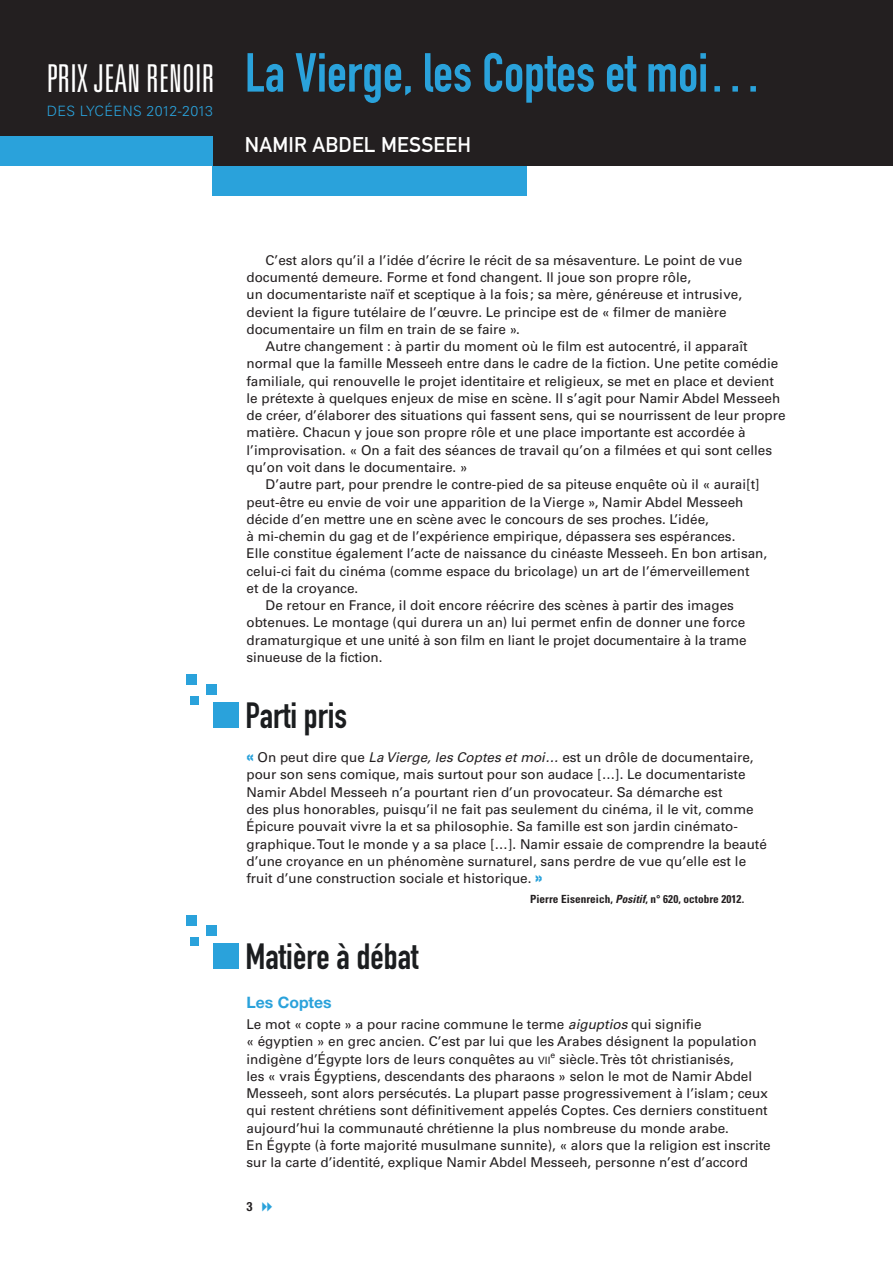
<style>
.page{position:relative;width:893px;height:1263px;background:#fff}
.page>*{position:absolute;margin:0;border:0;box-sizing:border-box;transform-origin:0 0}
.t1{font:54px "DIN Engschrift Std";color:#2aa2db}
.t2{font:300 ultra-condensed 38.4px "Univers LT Std";letter-spacing:.005em;color:#fff}
.t3{font:36px "DIN Engschrift Std";color:#1b1d1f}
.t4{font:21px "DIN Mittelschrift Std";letter-spacing:.01em;color:#fff}
.t5{font:700 15.75px "Helvetica Neue LT Std";color:#2aa2db}
.t6{font:300 14.25px "Univers LT Std";letter-spacing:.025em;color:#2aa2db}
.t7{font:13.5px/17.2px "Univers LT Std";color:#231f20}
.t8{font:700 condensed 12.75px "Helvetica Neue LT Std";color:#231f20}
.t9{font:700 condensed 11.25px "Univers LT Std";letter-spacing:.005em;color:#231f20}
.s1{font-family:"Helvetica Neue LT Std";font-weight:900;font-size:16.5px;color:#2aa2db}
.s2{font-style:italic}
.s3{font-size:10.2px}
</style>
<div class="page">
<div style="left:0;top:0;width:893px;height:166px;background:#231f20"></div>
<div style="left:0;top:136px;width:213px;height:30px;background:#2aa2db"></div>
<div style="left:213px;top:166px;width:314px;height:30px;background:#2aa2db"></div>
<div style="left:206px;top:685px;width:11px;height:10px;background:#2aa2db"></div>
<div style="left:186px;top:674px;width:11px;height:11px;background:#2aa2db"></div>
<div style="left:190px;top:696px;width:9px;height:9px;background:#2aa2db"></div>
<div style="left:213px;top:703px;width:26px;height:25px;background:#2aa2db"></div>
<div style="left:206px;top:925px;width:11px;height:11px;background:#2aa2db"></div>
<div style="left:186px;top:915px;width:11px;height:10px;background:#2aa2db"></div>
<div style="left:190px;top:937px;width:9px;height:9px;background:#2aa2db"></div>
<div style="left:213px;top:943px;width:26px;height:26px;background:#2aa2db"></div>
<h2 class="t2" style="left:47px;top:58px;width:169px">PRIX JEAN RENOIR</h2>
<p class="t6" style="left:47px;top:102px;width:168px">DES LYCÉENS 2012-2013</p>
<h1 class="t1" style="left:245px;top:41px;width:519px">La Vierge, les Coptes et moi…</h1>
<h3 class="t4" style="left:245px;top:132px;width:228px">NAMIR ABDEL MESSEEH</h3>
<p class="t7" style="left:246px;top:252px;width:497px;text-indent:19px">C’est alors qu’il a l’idée d’écrire le récit de sa mésaventure. Le point de vue documenté demeure. Forme et fond changent. Il joue son propre rôle,<br>un documentariste naïf et sceptique à la fois ; sa mère, généreuse et intrusive, devient la figure tutélaire de l’œuvre. Le principe est de « filmer de manière documentaire un film en train de se faire ».</p>
<p class="t7" style="left:266px;top:338px;width:484px">Autre changement : à partir du moment où le film est autocentré, il apparaît</p>
<p class="t7" style="left:246px;top:355px;width:533px">normal que la famille Messeeh entre dans le cadre de la fiction. Une petite comédie</p>
<p class="t7" style="left:246px;top:372px;width:529px">familiale, qui renouvelle le projet identitaire et religieux, se met en place et devient</p>
<p class="t7" style="left:246px;top:390px;width:535px">le prétexte à quelques enjeux de mise en scène. Il s’agit pour Namir Abdel Messeeh</p>
<p class="t7" style="left:246px;top:407px;width:541px">de créer, d’élaborer des situations qui fassent sens, qui se nourrissent de leur propre</p>
<p class="t7" style="left:246px;top:424px;width:501px">matière. Chacun y joue son propre rôle et une place importante est accordée à</p>
<p class="t7" style="left:246px;top:441px;width:527px">l’improvisation. « On a fait des séances de travail qu’on a filmées et qui sont celles</p>
<p class="t7" style="left:246px;top:459px;width:223px">qu’on voit dans le documentaire. »</p>
<p class="t7" style="left:266px;top:476px;width:496px">D’autre part, pour prendre le contre-pied de sa piteuse enquête où il « aurai[t]</p>
<p class="t7" style="left:246px;top:493px;width:498px">peut-être eu envie de voir une apparition de la Vierge », Namir Abdel Messeeh</p>
<p class="t7" style="left:246px;top:510px;width:464px">décide d’en mettre une en scène avec le concours de ses proches. L’idée,</p>
<p class="t7" style="left:246px;top:528px;width:490px">à mi-chemin du gag et de l’expérience empirique, dépassera ses espérances.</p>
<p class="t7" style="left:246px;top:545px;width:522px">Elle constitue également l’acte de naissance du cinéaste Messeeh. En bon artisan,</p>
<p class="t7" style="left:246px;top:562px;width:505px">celui-ci fait du cinéma (comme espace du bricolage) un art de l’émerveillement</p>
<p class="t7" style="left:246px;top:579px;width:113px">et de la croyance.</p>
<p class="t7" style="left:266px;top:597px;width:470px">De retour en France, il doit encore réécrire des scènes à partir des images</p>
<p class="t7" style="left:246px;top:614px;width:500px">obtenues. Le montage (qui durera un an) lui permet enfin de donner une force</p>
<p class="t7" style="left:246px;top:631px;width:501px">dramaturgique et une unité à son film en liant le projet documentaire à la trame</p>
<p class="t7" style="left:246px;top:648px;width:137px">sinueuse de la fiction.</p>
<h3 class="t3" style="left:246px;top:694px;width:103px">Parti pris</h3>
<p class="t7" style="left:246px;top:749px;width:522px"><span class="s1">«</span> On peut dire que <span class="s2">La Vierge, les Coptes et moi…</span> est un drôle de documentaire, pour son sens comique, mais surtout pour son audace […]. Le documentariste Namir Abdel Messeeh n’a pourtant rien d’un provocateur. Sa démarche est<br>des plus honorables, puisqu’il ne fait pas seulement du cinéma, il le vit, comme Épicure pouvait vivre la et sa philosophie. Sa famille est son jardin cinémato&shy;graphique. Tout le monde y a sa place […]. Namir essaie de comprendre la beauté d’une croyance en un phénomène surnaturel, sans perdre de vue qu’elle est le fruit d’une construction sociale et historique. <span class="s1">»</span></p>
<p class="t9" style="left:530px;top:892px;width:216px">Pierre Eisenreich, <span class="s2">Positif</span>, n° 620, octobre 2012.</p>
<h3 class="t3" style="left:246px;top:935px;width:174px">Matière à débat</h3>
<p class="t5" style="left:246px;top:992px;width:87px">Les Coptes</p>
<p class="t7" style="left:246px;top:1016px;width:526px">Le mot « copte » a pour racine commune le terme <span class="s2">aiguptios</span> qui signifie<br>« égyptien » en grec ancien. C’est par lui que les Arabes désignent la population indigène d’Égypte lors de leurs conquêtes au <span class="s3">vii</span><sup>e</sup> siècle. Très tôt christianisés,<br>les « vrais Égyptiens, descendants des pharaons » selon le mot de Namir Abdel Messeeh, sont alors persécutés. La plupart passe progressivement à l’islam; ceux qui restent chrétiens sont définitivement appelés Coptes. Ces derniers constituent aujourd’hui la communauté chrétienne la plus nombreuse du monde arabe.<br>En Égypte (à forte majorité musulmane sunnite), « alors que la religion est inscrite sur la carte d’identité, explique Namir Abdel Messeeh, personne n’est d’accord</p>
<p class="t8" style="left:247px;top:1199px;width:8px">3</p>
</div>
